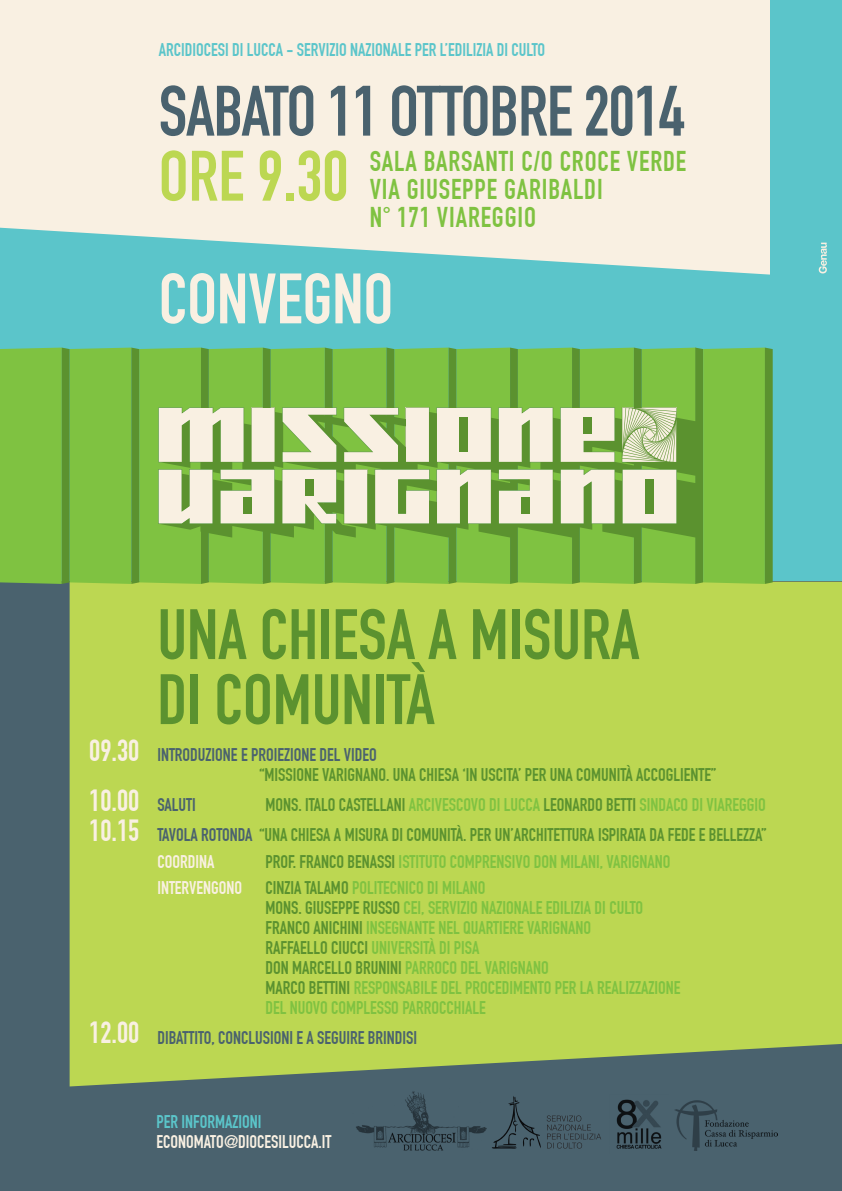
<style>
.page{position:relative;width:842px;height:1191px;background:#fff}
.page>*{position:absolute;margin:0;border:0;box-sizing:border-box;transform-origin:0 0}
.t1{font:700 70px/65px "DIN Condensed";color:#5b922f}
.t2{font:700 70px "DIN Condensed";letter-spacing:-.015em;color:#4a626e}
.t3{font:700 70px "DIN Condensed";color:#f9f0e2}
.t4{font:700 70px "DIN Condensed";color:#bcd752}
.t5{font:700 30px "DIN Condensed";color:#f9f0e2}
.t6{font:700 28px/28px "DIN Condensed";letter-spacing:.03em;color:#7fc241}
.t7{font:700 18px "DIN Condensed";color:#7fc241}
.t8{font:700 18px/20px "DIN Condensed";color:#5b922f}
.t9{font:700 18px/20px "DIN Condensed";color:#f9f0e2}
.t10{font:700 18px "DIN Condensed";color:#5bc5ca}
.t11{font:700 18px "DIN Condensed";color:#4a626e}
.s1{color:#4a626e}
.s2{color:#5b922f}
.s3{color:#5bc5ca}
</style>
<div class="page">
<div style="left:0;top:0;width:842px;height:374px;background:#f9f0e2"></div>
<svg style="left:0;top:228px;width:842px;height:353px;fill:#5bc5ca"></svg>
<div style="left:0;top:581px;width:842px;height:610px;background:#4a626e"></div>
<div style="left:70px;top:581px;width:772px;height:505px;background:#bcd752"></div>
<svg style="left:0;top:347px;width:696px;height:237px;background:#94c364"></svg>
<svg style="left:703px;top:347px;width:70px;height:237px;background:#7abc40"></svg>
<div style="left:770px;top:0;width:72px;height:302px;background:#5bc5ca"></div>
<img style="left:356px;top:1091px;width:131px;height:60px">
<img style="left:616px;top:1099px;width:46px;height:50px">
<img style="left:675px;top:1100px;width:102px;height:50px">
<svg style="left:547px;top:1115px;width:54px;height:33px"></svg>
<svg style="left:492px;top:1096px;width:49px;height:53px"></svg>
<svg style="left:819px;top:243px;width:8px;height:30px"></svg>
<p class="t10" style="left:159px;top:39px;width:388px">ARCIDIOCESI DI LUCCA - SERVIZIO NAZIONALE PER L’EDILIZIA DI CULTO</p>
<p class="t2" style="left:159px;top:70px;width:527px">SABATO 11 OTTOBRE 2014</p>
<p class="t4" style="left:159px;top:135px;width:191px">ORE 9.30</p>
<p class="t6" style="left:370px;top:147px;width:318px">SALA BARSANTI C/O CROCE VERDE</p>
<p class="t6" style="left:370px;top:175px;width:234px">VIA GIUSEPPE GARIBALDI<br>N° 171 VIAREGGIO</p>
<p class="t3" style="left:159px;top:258px;width:236px">CONVEGNO</p>
<p class="t5" style="left:89px;top:733px;width:52px">09.30</p>
<p class="t5" style="left:89px;top:783px;width:52px">10.00</p>
<p class="t5" style="left:89px;top:813px;width:52px">10.15</p>
<p class="t5" style="left:89px;top:1015px;width:52px">12.00</p>
<p class="t1" style="left:157px;top:602px;width:484px">UNA CHIESA A MISURA<br>DI COMUNITÀ</p>
<p class="t8" style="left:259px;top:745px;width:458px;text-indent:-102px"><span class="s1">INTRODUZIONE E PROIEZIONE DEL VIDEO<br></span>“MISSIONE VARIGNANO. UNA CHIESA ‘IN USCITA’ PER UNA COMUNITÀ ACCOGLIENTE”</p>
<p class="t11" style="left:157px;top:794px;width:40px">SALUTI</p>
<p class="t7" style="left:265px;top:794px;width:502px"><span class="s2">MONS. ITALO CASTELLANI</span> ARCIVESCOVO DI LUCCA <span class="s2">LEONARDO BETTI</span> SINDACO DI VIAREGGIO</p>
<p class="t8" style="left:157px;top:825px;width:611px"><span class="s1">TAVOLA ROTONDA</span> “UNA CHIESA A MISURA DI COMUNITÀ. PER UN’ARCHITETTURA ISPIRATA DA FEDE E BELLEZZA”</p>
<p class="t9" style="left:157px;top:851px;width:58px">COORDINA</p>
<p class="t7" style="left:265px;top:850px;width:406px"><span class="s2">PROF. FRANCO BENASSI</span> ISTITUTO COMPRENSIVO DON MILANI, VARIGNANO</p>
<p class="t9" style="left:157px;top:877px;width:86px">INTERVENGONO</p>
<p class="t7" style="left:265px;top:876px;width:221px"><span class="s2">CINZIA TALAMO</span> POLITECNICO DI MILANO</p>
<p class="t7" style="left:265px;top:896px;width:379px"><span class="s2">MONS. GIUSEPPE RUSSO</span> CEI, SERVIZIO NAZIONALE EDILIZIA DI CULTO</p>
<p class="t7" style="left:265px;top:916px;width:327px"><span class="s2">FRANCO ANICHINI</span> INSEGNANTE NEL QUARTIERE VARIGNANO</p>
<p class="t7" style="left:265px;top:936px;width:216px"><span class="s2">RAFFAELLO CIUCCI</span> UNIVERSITÀ DI PISA</p>
<p class="t7" style="left:265px;top:956px;width:285px"><span class="s2">DON MARCELLO BRUNINI</span> PARROCO DEL VARIGNANO</p>
<p class="t7" style="left:265px;top:976px;width:416px"><span class="s2">MARCO BETTINI</span> RESPONSABILE DEL PROCEDIMENTO PER LA REALIZZAZIONE</p>
<p class="t7" style="left:265px;top:996px;width:222px">DEL NUOVO COMPLESSO PARROCCHIALE</p>
<p class="t11" style="left:157px;top:1026px;width:261px">DIBATTITO, CONCLUSIONI E A SEGUIRE BRINDISI</p>
<p class="t9" style="left:157px;top:1112px;width:176px"><span class="s3">PER INFORMAZIONI<br></span>ECONOMATO@DIOCESILUCCA.IT</p>
</div>
